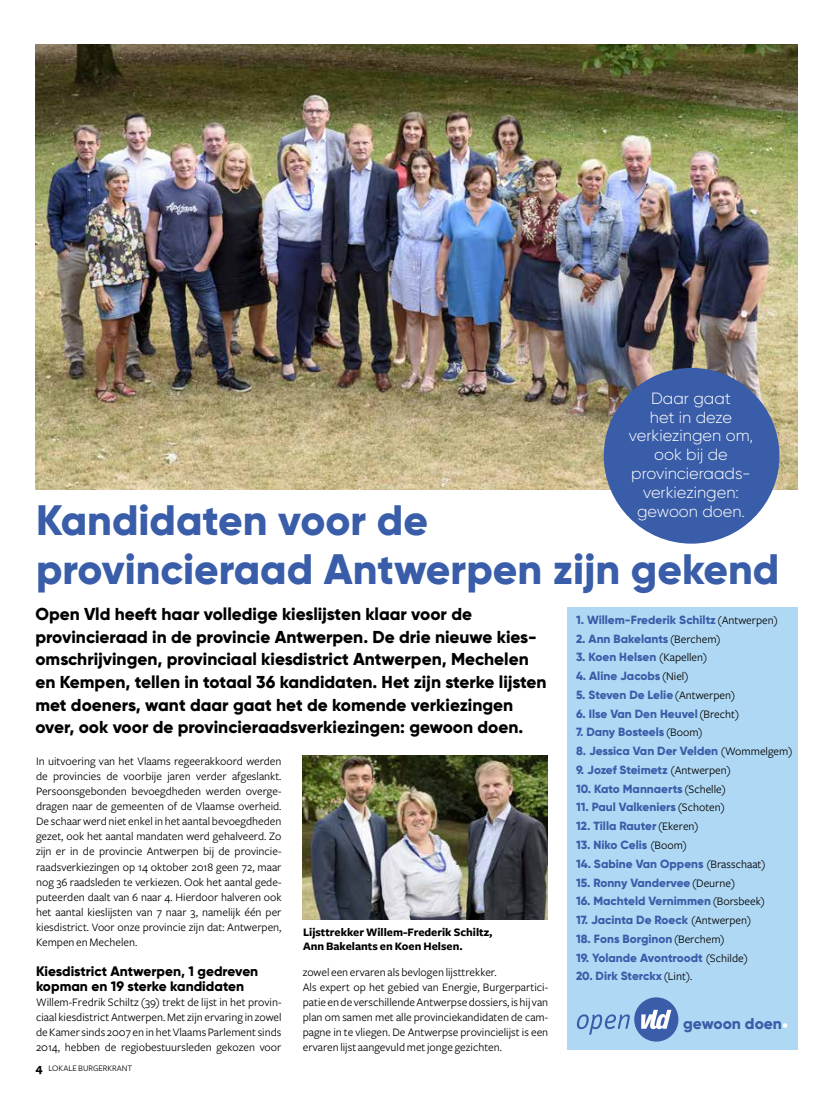
<style>
.page{position:relative;width:833px;height:1117px;background:#fff}
.page>*{position:absolute;margin:0;border:0;box-sizing:border-box;transform-origin:0 0}
.t1{font:800 42.5px/48.8px "Gilroy";color:#395da8}
.t2{font:800 17.25px/22.5px "Gilroy";color:#000}
.t3{font:300 16.25px/18.8px "Gilroy";color:#fff;text-align:center}
.t4{font:800 15.62px "Gilroy";color:#395da8}
.t5{font:800 13.75px/15px "Gilroy";color:#000}
.t6{font:11.88px/15px "Freight Sans";color:#000;text-align:justify}
.t7{font:800 11.88px "Gilroy";color:#395da8}
.t8{font:700 11.88px/14.4px "Freight Sans";color:#000}
.t9{font:8.75px "Freight Sans";color:#000}
.s1{font-family:"Freight Sans";font-weight:400;color:#000}
.s2{color:#fff}
.s3{font-weight:700;font-size:12.5px}
</style>
<div class="page">
<div style="left:567px;top:607px;width:230px;height:442px;background:#afd8f4"></div>
<img style="left:35px;top:44px;width:762px;height:445px">
<div style="left:604px;top:368px;width:175px;height:175px;background:#395da8;border-radius:50%"></div>
<div style="left:634px;top:997px;width:44px;height:44px;background:#395da8;border-radius:50%"></div>
<svg style="left:641px;top:1009px;width:30px;height:19px"></svg>
<svg style="left:577px;top:1014px;width:53px;height:20px"></svg>
<img style="left:302px;top:755px;width:245px;height:164px">
<h3 class="t3" style="left:629px;top:388px;width:126px">Daar gaat<br>het in deze verkiezingen om, ook bij de provincieraads&shy;verkiezingen: gewoon doen.</h3>
<h1 class="t1" style="left:36px;top:496px;width:745px">Kandidaten voor de<br>provincieraad Antwerpen zijn gekend</h1>
<p class="t2" style="left:35px;top:603px;width:512px">Open Vld heeft haar volledige kieslijsten klaar voor de provincieraad in de provincie Antwerpen. De drie nieuwe kies&shy;omschrijvingen, provinciaal kiesdistrict Antwerpen, Mechelen en Kempen, tellen in totaal 36 kandidaten. Het zijn sterke lijsten met doeners, want daar gaat het de komende verkiezingen over, ook voor de provincieraadsverkiezingen: gewoon doen.</p>
<p class="t7" style="left:576px;top:612px;width:203px">1. Willem-Frederik Schiltz <span class="s1">(Antwerpen)</span></p>
<p class="t7" style="left:576px;top:630px;width:146px">2. Ann Bakelants <span class="s1">(Berchem)</span></p>
<p class="t7" style="left:576px;top:649px;width:133px">3. Koen Helsen <span class="s1">(Kapellen)</span></p>
<p class="t7" style="left:576px;top:668px;width:114px">4. Aline Jacobs <span class="s1">(Niel)</span></p>
<p class="t7" style="left:576px;top:687px;width:161px">5. Steven De Lelie <span class="s1">(Antwerpen)</span></p>
<p class="t7" style="left:576px;top:705px;width:165px">6. Ilse Van Den Heuvel <span class="s1">(Brecht)</span></p>
<p class="t7" style="left:576px;top:724px;width:128px">7. Dany Bosteels <span class="s1">(Boom)</span></p>
<p class="t7" style="left:576px;top:743px;width:218px">8. Jessica Van Der Velden <span class="s1">(Wommelgem)</span></p>
<p class="t7" style="left:576px;top:762px;width:156px">9. Jozef Steimetz <span class="s1">(Antwerpen)</span></p>
<p class="t7" style="left:576px;top:780px;width:151px">10. Kato Mannaerts <span class="s1">(Schelle)</span></p>
<p class="t7" style="left:576px;top:799px;width:150px">11. Paul Valkeniers <span class="s1">(Schoten)</span></p>
<p class="t7" style="left:576px;top:818px;width:124px">12. Tilla Rauter <span class="s1">(Ekeren)</span></p>
<p class="t7" style="left:576px;top:837px;width:113px">13. Niko Celis <span class="s1">(Boom)</span></p>
<p class="t7" style="left:576px;top:855px;width:191px">14. Sabine Van Oppens <span class="s1">(Brasschaat)</span></p>
<p class="t7" style="left:576px;top:874px;width:161px">15. Ronny Vandervee <span class="s1">(Deurne)</span></p>
<p class="t7" style="left:576px;top:893px;width:191px">16. Machteld Vernimmen <span class="s1">(Borsbeek)</span></p>
<p class="t7" style="left:576px;top:912px;width:177px">17. Jacinta De Roeck <span class="s1">(Antwerpen)</span></p>
<p class="t7" style="left:576px;top:930px;width:150px">18. Fons Borginon <span class="s1">(Berchem)</span></p>
<p class="t7" style="left:576px;top:949px;width:173px">19. Yolande Avontroodt <span class="s1">(Schilde)</span></p>
<p class="t7" style="left:576px;top:968px;width:118px">20. Dirk Sterckx <span class="s1">(Lint).</span></p>
<p class="t6" style="left:36px;top:753px;width:247px">In uitvoering van het Vlaams regeerakkoord werden de provincies de voorbije jaren verder afgeslankt.<br>Persoonsgebonden bevoegdheden werden overge&shy;dragen naar de gemeenten of de Vlaamse overheid.<br>De schaar werd niet enkel in het aantal bevoegdheden gezet, ook het aantal mandaten werd gehalveerd. Zo zijn er in de provincie Antwerpen bij de provincie&shy;raadsverkiezingen op 14 oktober 2018 geen 72, maar nog 36 raadsleden te verkiezen. Ook het aantal gede&shy;puteerden daalt van 6 naar 4. Hierdoor halveren ook het aantal kieslijsten van 7 naar 3, namelijk één per kiesdistrict. Voor onze provincie zijn dat: Antwerpen, Kempen en Mechelen.</p>
<p class="t5" style="left:36px;top:963px;width:224px">Kiesdistrict Antwerpen, 1 gedreven kopman en 19 sterke kandidaten</p>
<p class="t6" style="left:36px;top:994px;width:247px">Willem-Fredrik Schiltz (39) trekt de lijst in het provin&shy;ciaal kiesdistrict Antwerpen. Met zijn ervaring in zowel de Kamer sinds 2007 en in het Vlaams Parlement sinds 2014, hebben de regiobestuursleden gekozen voor</p>
<p class="t8" style="left:303px;top:925px;width:191px">Lijsttrekker Willem-Frederik Schiltz,<br>Ann Bakelants en Koen Helsen.</p>
<p class="t6" style="left:303px;top:964px;width:247px;text-align:left">zowel een ervaren als bevlogen lijsttrekker.<br>Als expert op het gebied van Energie, Burgerpartici&shy;patie en de verschillende Antwerpse dossiers, is hij van plan om samen met alle provinciekandidaten de cam&shy;pagne in te vliegen. De Antwerpse provincielijst is een ervaren lijst aangevuld met jonge gezichten.</p>
<h3 class="t4" style="left:683px;top:1013px;width:106px">gewoon doen<span class="s2">•</span></h3>
<p class="t9" style="left:35px;top:1063px;width:98px"><span class="s3">4</span> LOKALE BURGERKRANT</p>
</div>
